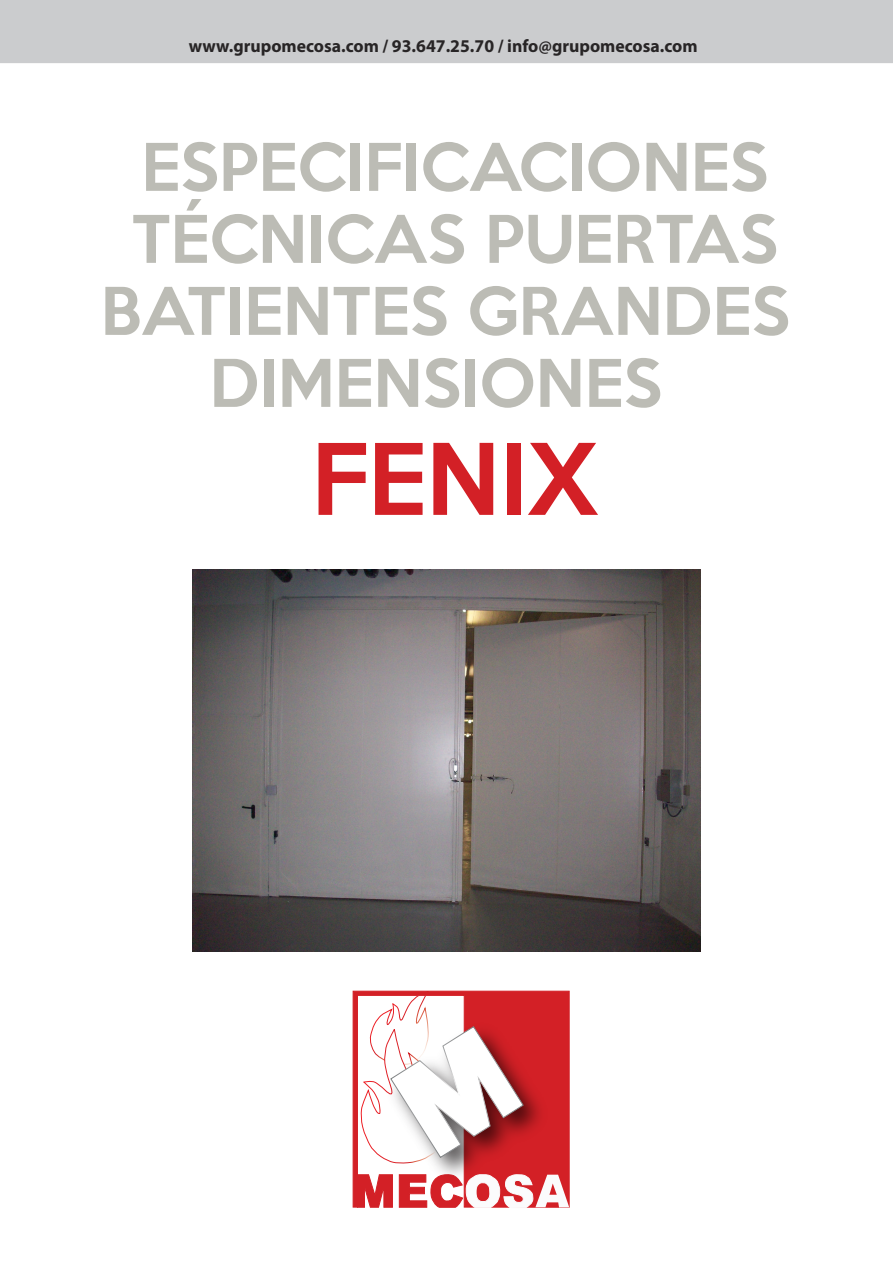
<style>
.page{position:relative;width:893px;height:1263px;background:#fff}
.page>*{position:absolute;margin:0;border:0;box-sizing:border-box;transform-origin:0 0}
.t1{font:500 90px "Keep Calm";color:#d32026}
.t2{font:500 60px/72px "Keep Calm";color:#bcbcb5;text-align:center}
.t3{font:700 18px "Myriad Pro";color:#282526}
</style>
<div class="page">
<svg style="left:352px;top:990px;width:218px;height:218px;background:#dc4f53"></svg>
<svg style="left:357px;top:1174px;width:36px;height:34px"></svg>
<svg style="left:399px;top:1173px;width:170px;height:35px"></svg>
<img style="left:378px;top:1014px;width:179px;height:177px">
<svg style="left:361px;top:991px;width:163px;height:173px"></svg>
<div style="left:0;top:0;width:893px;height:63px;background:#cbccce"></div>
<img style="left:192px;top:570px;width:509px;height:381px">
<p class="t3" style="left:189px;top:34px;width:510px">www.grupomecosa.com / 93.647.25.70 / info@grupomecosa.com</p>
<p class="t2" style="left:101px;top:126px;width:691px">ESPECIFICACIONES<br>TÉCNICAS PUERTAS<br>BATIENTES GRANDES<br>DIMENSIONES</p>
<h1 class="t1" style="left:311px;top:401px;width:288px">FENIX</h1>
</div>
